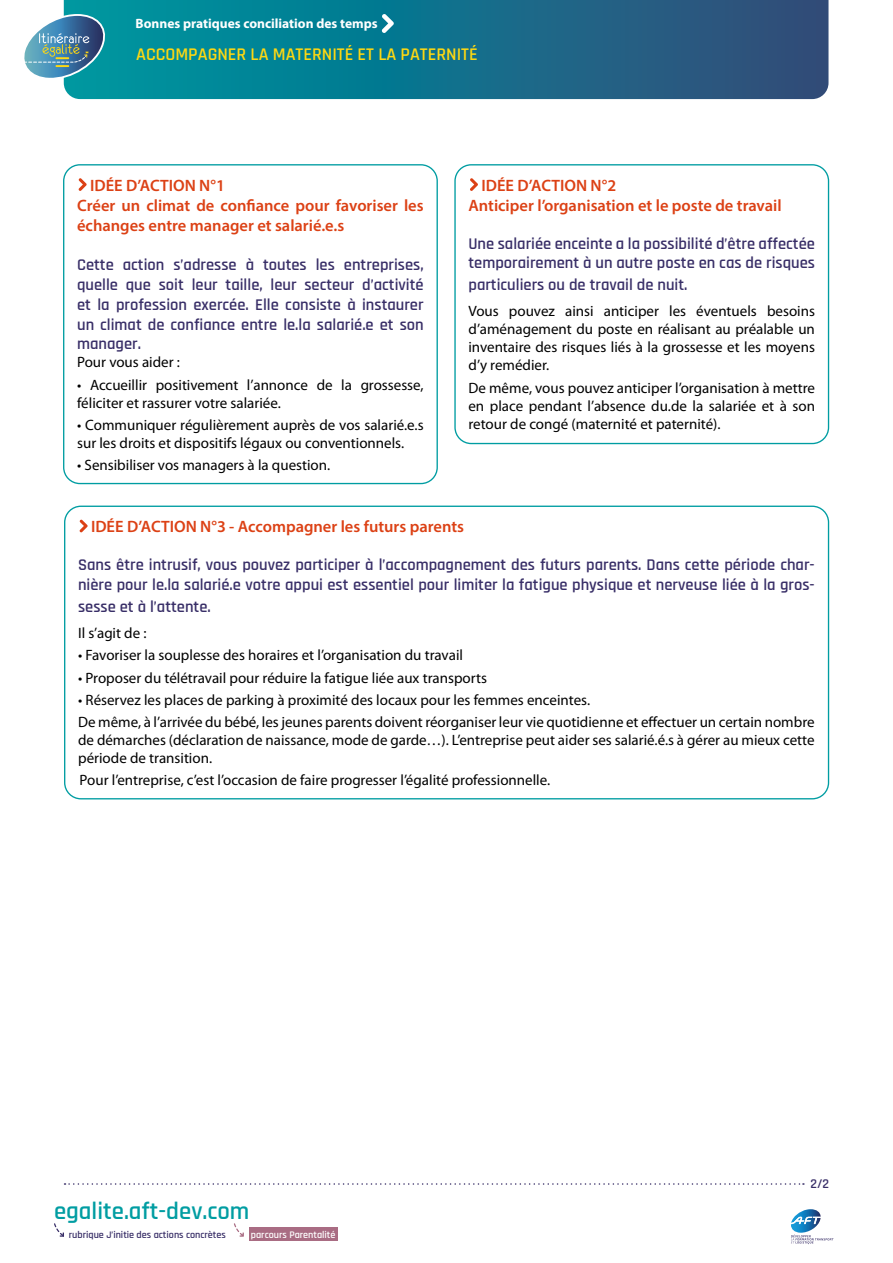
<style>
.page{position:relative;width:893px;height:1263px;background:#fff}
.page>*{position:absolute;margin:0;border:0;box-sizing:border-box;transform-origin:0 0}
.t1{font:600 24.75px "Rajdhani";color:#009da2}
.t2{font:600 18px "Rajdhani";color:#fed812}
.t3{font:600 16.5px/19.8px "Rajdhani";color:#382e67}
.t4{font:600 16.5px/19.8px "Myriad Pro";color:#dc4115}
.t5{font:15px/18px "Myriad Pro";color:#000}
.t6{font:700 13.5px "Myriad Pro";color:#fff}
.t7{font:600 13.5px "Rajdhani";color:#382e67}
.t8{font:600 10.2px "Rajdhani";color:#382e67}
.t9{font:600 10.2px "Rajdhani";color:#fff}
</style>
<div class="page">
<svg style="left:791px;top:1209px;width:43px;height:35px"></svg>
<svg style="left:64px;top:0;width:764px;height:99px;background:#13708c"></svg>
<svg style="left:24px;top:13px;width:86px;height:68px"></svg>
<svg style="left:80px;top:520px;width:8px;height:12px"></svg>
<svg style="left:470px;top:178px;width:8px;height:13px"></svg>
<div style="left:454px;top:164px;width:375px;height:280px;border:1px solid #009da2;border-radius:16px"></div>
<svg style="left:79px;top:178px;width:8px;height:13px"></svg>
<div style="left:63px;top:164px;width:375px;height:320px;border:1px solid #009da2;border-radius:16px"></div>
<svg style="left:382px;top:14px;width:12px;height:19px"></svg>
<svg style="left:65px;top:1183px;width:739px;height:2px"></svg>
<svg style="left:54px;top:1223px;width:10px;height:14px"></svg>
<div style="left:249px;top:1227px;width:89px;height:14px;background:#a96c83"></div>
<svg style="left:234px;top:1223px;width:10px;height:14px"></svg>
<p class="t6" style="left:136px;top:14px;width:244px">Bonnes pratiques conciliation des temps</p>
<p class="t2" style="left:136px;top:43px;width:343px">ACCOMPAGNER LA MATERNITÉ ET LA PATERNITÉ</p>
<p class="t4" style="left:77px;top:175px;width:348px;text-indent:13px">IDÉE D’ACTION N°1<br>Créer un climat de confiance pour favoriser les échanges entre manager et salarié.e.s</p>
<p class="t3" style="left:77px;top:255px;width:348px;text-align:justify">Cette action s’adresse à toutes les entreprises, quelle que soit leur taille, leur secteur d’activité et la profession exercée. Elle consiste à instaurer un climat de confiance entre le.la salarié.e et son manager.</p>
<p class="t5" style="left:77px;top:353px;width:104px">Pour vous aider :</p>
<p class="t5" style="left:77px;top:375px;width:348px">• Accueillir positivement l’annonce de la grossesse, féliciter et rassurer votre salariée.</p>
<p class="t5" style="left:77px;top:416px;width:348px">• Communiquer régulièrement auprès de vos salarié.e.s sur les droits et dispositifs légaux ou conventionnels.</p>
<p class="t5" style="left:77px;top:456px;width:255px">• Sensibiliser vos managers à la question.</p>
<p class="t4" style="left:468px;top:175px;width:315px;text-indent:13px">IDÉE D’ACTION N°2<br>Anticiper l’organisation et le poste de travail</p>
<p class="t3" style="left:468px;top:234px;width:348px">Une salariée enceinte a la possibilité d’être affectée temporairement à un autre poste en cas de risques</p>
<p class="t3" style="left:468px;top:275px;width:221px">particuliers ou de travail de nuit.</p>
<p class="t5" style="left:468px;top:302px;width:348px;text-align:justify">Vous pouvez ainsi anticiper les éventuels besoins d’aménagement du poste en réalisant au préalable un inventaire des risques liés à la grossesse et les moyens d’y remédier.</p>
<p class="t5" style="left:468px;top:378px;width:348px;text-align:justify">De même, vous pouvez anticiper l’organisation à mettre en place pendant l’absence du.de la salariée et à son retour de congé (maternité et paternité).</p>
<p class="t4" style="left:91px;top:516px;width:374px">IDÉE D’ACTION N°3 - Accompagner les futurs parents</p>
<p class="t3" style="left:78px;top:555px;width:738px">Sans être intrusif, vous pouvez participer à l’accompagnement des futurs parents. Dans cette période char&shy;nière pour le.la salarié.e votre appui est essentiel pour limiter la fatigue physique et nerveuse liée à la gros-</p>
<p class="t3" style="left:78px;top:597px;width:134px">sesse et à l’attente.</p>
<p class="t5" style="left:78px;top:624px;width:70px">Il s’agit de :</p>
<p class="t5" style="left:78px;top:646px;width:386px">• Favoriser la souplesse des horaires et l’organisation du travail</p>
<p class="t5" style="left:78px;top:668px;width:410px">• Proposer du télétravail pour réduire la fatigue liée aux transports</p>
<p class="t5" style="left:78px;top:688px;width:738px;line-height:22.2px">• Réservez les places de parking à proximité des locaux pour les femmes enceintes.<br>De même, à l’arrivée du bébé, les jeunes parents doivent réorganiser leur vie quotidienne et effectuer un certain nombre</p>
<p class="t5" style="left:78px;top:731px;width:738px">de démarches (déclaration de naissance, mode de garde…). L’entreprise peut aider ses salarié.é.s à gérer au mieux cette période de transition.</p>
<p class="t5" style="left:80px;top:771px;width:472px">Pour l’entreprise, c’est l’occasion de faire progresser l’égalité professionnelle.</p>
<h1 class="t1" style="left:54px;top:1196px;width:197px">egalite.aft-dev.com</h1>
<p class="t8" style="left:69px;top:1228px;width:159px">rubrique J’initie des actions concrètes</p>
<p class="t9" style="left:251px;top:1228px;width:86px">parcours Parentalité</p>
<p class="t7" style="left:811px;top:1176px;width:20px">2/2</p>
</div>
